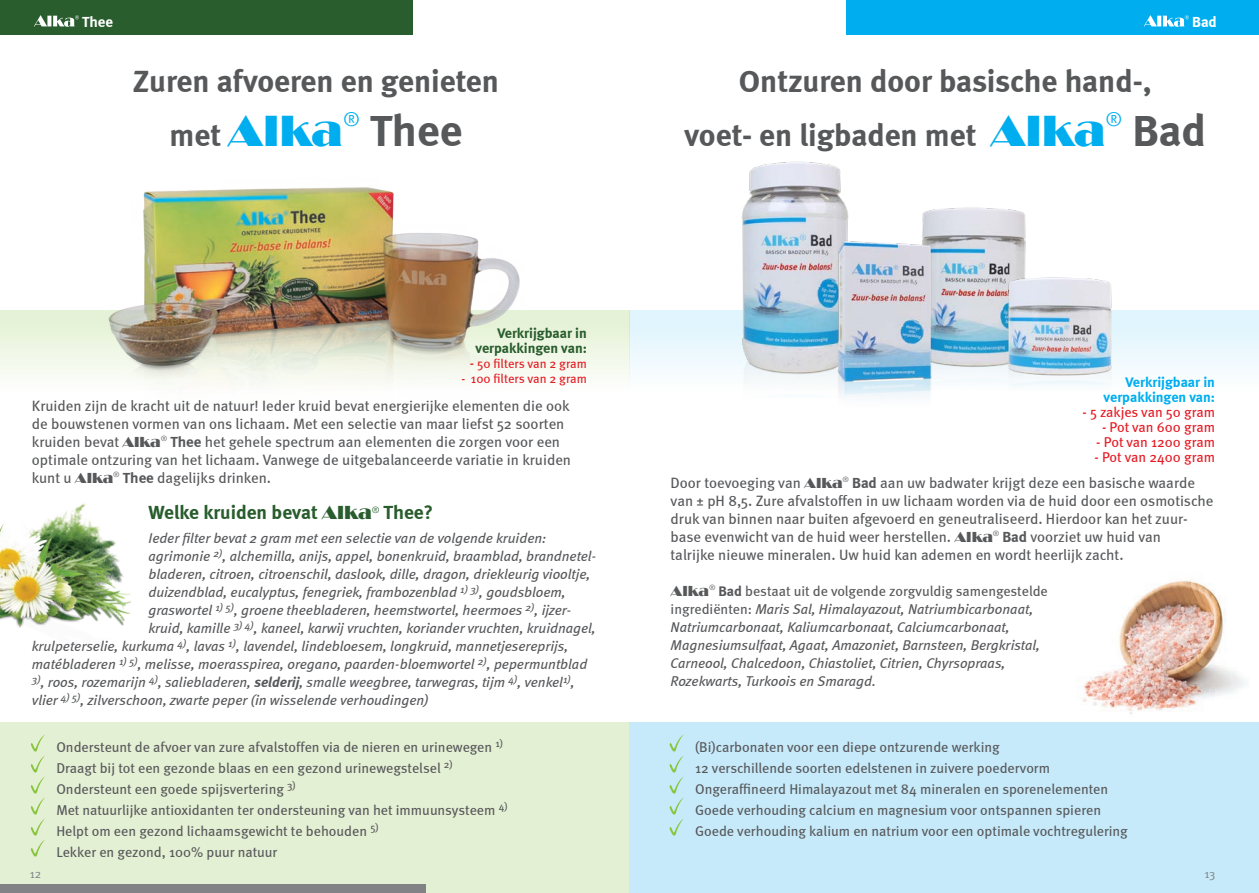
<style>
.page{position:relative;width:1259px;height:893px;background:#fff}
.page>*{position:absolute;margin:0;border:0;box-sizing:border-box;transform-origin:0 0}
.t1{font:45px "Broadway";color:#00aeef}
.t2{font:700 44.7px "Meta";color:#57585a}
.t3{font:700 31.5px/53.6px "Meta";color:#57585a}
.t4{font:700 19.5px "Meta";color:#295d2d}
.t5{font:19.5px "Meta Normal Caps";color:#00aeef}
.t6{font:15px/18px "Meta";color:#57585a}
.t7{font:700 15px "Meta";color:#fff}
.t8{font:italic 14.25px/18px "Meta";color:#57585a}
.t9{font:14.25px/21px "Meta";color:#57585a}
.t10{font:14.25px "Meta";color:#e51a23}
.t11{font:700 14.25px "Meta";color:#00aeef}
.t12{font:700 14.25px "Meta";color:#295d2d}
.t13{font:12.75px "Meta";color:#e51a23}
.t14{font:12px "Meta Normal Caps";color:#808285}
.s1{font-family:"Meta";font-weight:700;font-size:31.5px;color:#57585a}
.s2{font-size:14.25px}
.s3{font-family:"Broadway"}
.s4{font-weight:700}
.s5{font-family:"Broadway";font-weight:400}
.s6{font-family:"Broadway";font-weight:400;font-size:45px;color:#00aeef}
.s7{font-family:"Broadway";font-size:15px}
.s8{font-style:italic}
</style>
<div class="page">
<div style="left:0;top:310px;width:629px;height:90px;background:linear-gradient(to bottom,#e2f0d1,#fff)"></div>
<div style="left:629px;top:310px;width:630px;height:90px;background:linear-gradient(to bottom,#dbf3fd,#fff)"></div>
<img style="left:1082px;top:580px;width:162px;height:134px">
<div style="left:0;top:0;width:412px;height:34px;background:#295d2d"></div>
<div style="left:846px;top:0;width:413px;height:34px;background:#00aeef"></div>
<img style="left:52px;top:187px;width:490px;height:213px">
<div style="left:0;top:722px;width:629px;height:171px;background:#e4f0d4"></div>
<div style="left:629px;top:722px;width:630px;height:171px;background:#c6eafa"></div>
<svg style="left:30px;top:734px;width:15px;height:123px"></svg>
<svg style="left:669px;top:734px;width:15px;height:102px"></svg>
<svg style="left:34px;top:15px;width:45px;height:12px"></svg>
<svg style="left:1143px;top:15px;width:45px;height:12px"></svg>
<div style="left:0;top:884px;width:425px;height:9px;background:#808285"></div>
<img style="left:71px;top:503px;width:61px;height:123px">
<img style="left:0;top:511px;width:105px;height:117px">
<img style="left:726px;top:161px;width:123px;height:237px">
<img style="left:922px;top:207px;width:104px;height:185px">
<img style="left:829px;top:235px;width:108px;height:165px">
<img style="left:1003px;top:273px;width:113px;height:125px">
<p class="t7" style="left:82px;top:13px;width:33px">Thee</p>
<p class="t3" style="left:133px;top:54px;width:367px">Zuren afvoeren en genieten</p>
<p class="t1" style="left:169px;top:105px;width:175px"><span class="s1">met</span> Alka</p>
<p class="t5" style="left:343px;top:108px;width:18px">®</p>
<p class="t2" style="left:370px;top:104px;width:94px">Thee</p>
<p class="t12" style="left:497px;top:324px;width:91px">Verkrijgbaar in</p>
<p class="t12" style="left:475px;top:339px;width:113px">verpakkingen van:</p>
<p class="t13" style="left:470px;top:356px;width:119px"><span class="s2">-</span> 50 filters van 2 gram</p>
<p class="t13" style="left:461px;top:371px;width:127px">- 100 filters van 2 gram</p>
<p class="t6" style="left:32px;top:397px;width:541px">Kruiden zijn de kracht uit de natuur! Ieder kruid bevat energierijke elementen die ook de bouwstenen vormen van ons lichaam. Met een selectie van maar liefst 52 soorten kruiden bevat <span class="s3">Alka</span><sup>®</sup> <span class="s4">Thee</span> het gehele spectrum aan elementen die zorgen voor een optimale ontzuring van het lichaam. Vanwege de uitgebalanceerde variatie in kruiden kunt u <span class="s3">Alka</span><sup>®</sup> <span class="s4">Thee</span> dagelijks drinken.</p>
<p class="t4" style="left:149px;top:501px;width:286px">Welke kruiden bevat <span class="s5">Alka</span><sup>®</sup> Thee?</p>
<p class="t8" style="left:149px;top:529px;width:399px">Ieder filter bevat 2 gram met een selectie van de volgende kruiden:</p>
<p class="t8" style="left:149px;top:547px;width:449px">agrimonie <sup>2)</sup>, alchemilla, anijs, appel, bonenkruid, braamblad, brandnetel-</p>
<p class="t8" style="left:149px;top:565px;width:443px">bladeren, citroen, citroenschil, daslook, dille, dragon, driekleurig viooltje,</p>
<p class="t8" style="left:149px;top:583px;width:419px">duizendblad, eucalyptus, fenegriek, frambozenblad <sup>1)</sup> <sup>3)</sup>, goudsbloem,</p>
<p class="t8" style="left:149px;top:601px;width:424px">graswortel <sup>1)</sup> <sup>5)</sup>, groene theebladeren, heemstwortel, heermoes <sup>2)</sup>, ijzer-</p>
<p class="t8" style="left:149px;top:619px;width:449px">kruid, kamille <sup>3)</sup> <sup>4)</sup>, kaneel, karwij vruchten, koriander vruchten, kruidnagel,</p>
<p class="t8" style="left:32px;top:637px;width:538px">krulpeterselie, kurkuma <sup>4)</sup>, lavas <sup>1)</sup>, lavendel, lindebloesem, longkruid, mannetjesereprijs,</p>
<p class="t8" style="left:32px;top:655px;width:557px">matébladeren <sup>1)</sup> <sup>5)</sup>, melisse, moerasspirea, oregano, paarden-bloemwortel <sup>2)</sup>, pepermuntblad</p>
<p class="t8" style="left:32px;top:673px;width:544px"><sup>3)</sup>, roos, rozemarijn <sup>4)</sup>, saliebladeren, <span class="s4">selderij</span>, smalle weegbree, tarwegras, tijm <sup>4)</sup>, venkel<sup>1)</sup>,</p>
<p class="t8" style="left:32px;top:691px;width:398px">vlier <sup>4)</sup> <sup>5)</sup>, zilverschoon, zwarte peper (in wisselende verhoudingen)</p>
<p class="t9" style="left:56px;top:736px;width:448px">Ondersteunt de afvoer van zure afvalstoffen via de nieren en urinewegen <sup>1)<br></sup>Draagt bij tot een gezonde blaas en een gezond urinewegstelsel <sup>2)</sup></p>
<p class="t9" style="left:56px;top:778px;width:241px">Ondersteunt een goede spijsvertering <sup>3)</sup></p>
<p class="t9" style="left:56px;top:799px;width:453px">Met natuurlijke antioxidanten ter ondersteuning van het immuunsysteem <sup>4)</sup></p>
<p class="t9" style="left:56px;top:820px;width:324px">Helpt om een gezond lichaamsgewicht te behouden <sup>5)</sup></p>
<p class="t9" style="left:56px;top:841px;width:223px">Lekker en gezond, 100% puur natuur</p>
<p class="t14" style="left:30px;top:866px;width:13px">12</p>
<p class="t7" style="left:1192px;top:13px;width:26px">Bad</p>
<p class="t3" style="left:684px;top:54px;width:468px;text-indent:54px">Ontzuren door basische hand-, voet- en ligbaden met <span class="s6">Alka</span></p>
<p class="t5" style="left:1105px;top:108px;width:18px">®</p>
<p class="t2" style="left:1132px;top:103px;width:75px">Bad</p>
<p class="t11" style="left:1125px;top:374px;width:91px">Verkrijgbaar in</p>
<p class="t11" style="left:1103px;top:389px;width:113px">verpakkingen van:</p>
<p class="t10" style="left:1082px;top:404px;width:134px">- 5 zakjes van 50 gram</p>
<p class="t10" style="left:1102px;top:419px;width:115px">- Pot van 600 gram</p>
<p class="t10" style="left:1096px;top:434px;width:120px">- Pot van 1200 gram</p>
<p class="t10" style="left:1094px;top:449px;width:122px">- Pot van 2400 gram</p>
<p class="t6" style="left:670px;top:473px;width:544px">Door toevoeging van <span class="s3">Alka</span><sup>®</sup> <span class="s4">Bad</span> aan uw badwater krijgt deze een basische waarde van ± pH 8,5. Zure afvalstoffen in uw lichaam worden via de huid door een osmotische druk van binnen naar buiten afgevoerd en geneutraliseerd. Hierdoor kan het zuur&shy;base evenwicht van de huid weer herstellen. <span class="s3">Alka</span><sup>®</sup> <span class="s4">Bad</span> voorziet uw huid van<br>talrijke nieuwe mineralen. Uw huid kan ademen en wordt heerlijk zacht.</p>
<p class="t9" style="left:670px;top:581px;width:379px;line-height:18px"><span class="s7">Alka</span><sup>®</sup> <span class="s4">Bad</span> bestaat uit de volgende zorgvuldig samengestelde ingrediënten: <span class="s8">Maris Sal, Himalayazout, Natriumbicarbonaat,</span></p>
<p class="t8" style="left:670px;top:617px;width:371px">Natriumcarbonaat, Kaliumcarbonaat, Calciumcarbonaat, Magnesiumsulfaat, Agaat, Amazoniet, Barnsteen, Bergkristal, Carneool, Chalcedoon, Chiastoliet, Citrien, Chyrsopraas, Rozekwarts, Turkoois en Smaragd.</p>
<p class="t9" style="left:695px;top:736px;width:306px">(Bi)carbonaten voor een diepe ontzurende werking</p>
<p class="t9" style="left:695px;top:757px;width:356px">12 verschillende soorten edelstenen in zuivere poedervorm</p>
<p class="t9" style="left:695px;top:778px;width:415px">Ongeraffineerd Himalayazout met 84 mineralen en sporenelementen</p>
<p class="t9" style="left:695px;top:799px;width:407px">Goede verhouding calcium en magnesium voor ontspannen spieren</p>
<p class="t9" style="left:695px;top:820px;width:434px">Goede verhouding kalium en natrium voor een optimale vochtregulering</p>
<p class="t14" style="left:1204px;top:866px;width:12px">13</p>
</div>
